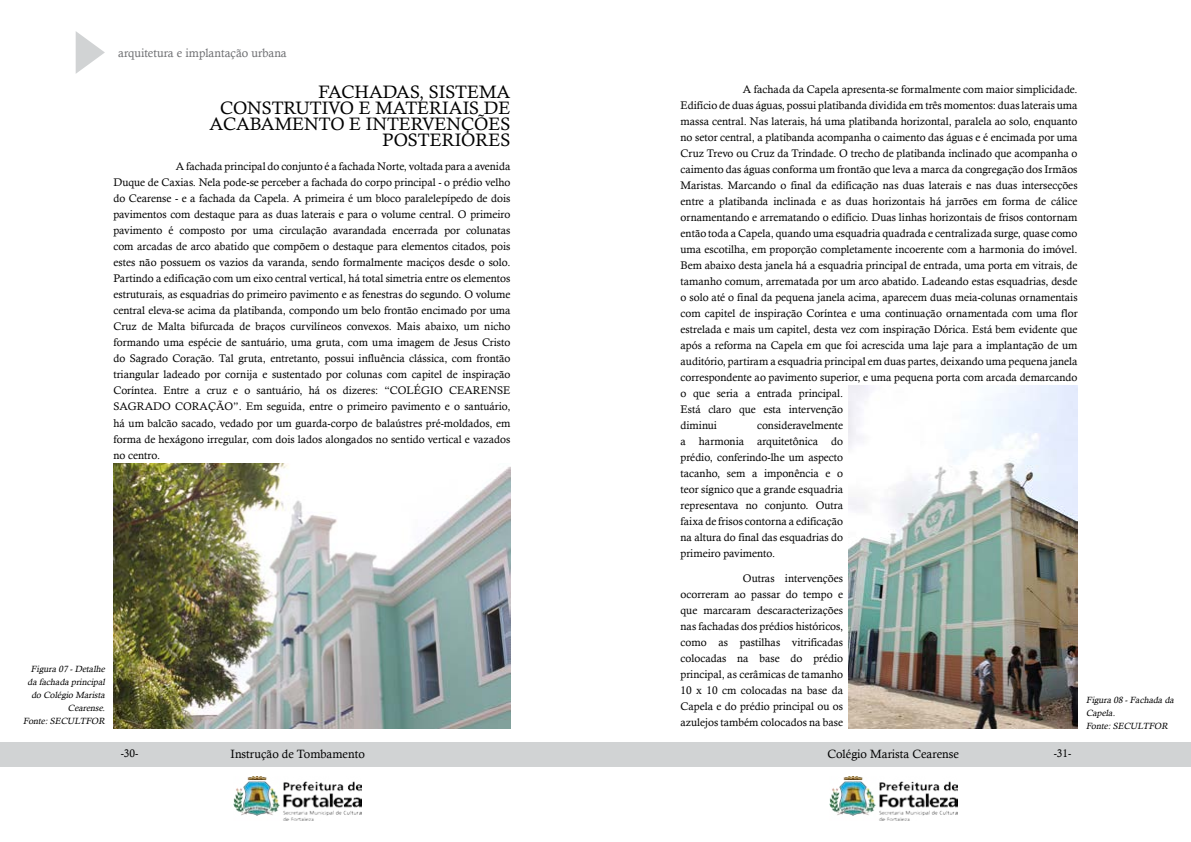
<style>
.page{position:relative;width:1191px;height:842px;background:#fff}
.page>*{position:absolute;margin:0;border:0;box-sizing:border-box;transform-origin:0 0}
.t1{font:18px/16px "Calisto";color:#000}
.t2{font:12px "Calisto";color:#000}
.t3{font:12px "Calisto";color:#6d6e71}
.t4{font:11px/16px "Calisto";color:#000;text-align:justify}
.t5{font:italic 9px/13px "Calisto";letter-spacing:-.075em;color:#000}
</style>
<div class="page">
<div style="left:0;top:742px;width:1190px;height:25px;background:#d1d3d4"></div>
<img style="left:234px;top:777px;width:127px;height:43px">
<img style="left:829px;top:777px;width:128px;height:43px">
<svg style="left:76px;top:31px;width:29px;height:43px"></svg>
<img style="left:113px;top:464px;width:397px;height:265px">
<img style="left:848px;top:385px;width:229px;height:344px">
<p class="t3" style="left:118px;top:46px;width:170px">arquitetura e implantação urbana</p>
<h1 class="t1" style="left:318px;top:84px;width:24px">Fachadas</h1>
<h1 class="t1" style="left:419px;top:84px;width:33px">, Sistema</h1>
<h1 class="t1" style="left:220px;top:100px;width:26px">Construtivo</h1>
<h1 class="t1" style="left:359px;top:100px;width:46px">e Materiais</h1>
<h1 class="t1" style="left:484px;top:100px;width:14px">de</h1>
<h1 class="t1" style="left:209px;top:116px;width:28px">Acabamento</h1>
<h1 class="t1" style="left:383px;top:116px;width:13px;text-indent:-33px">e Intervenções posteriores</h1>
<p class="t4" style="left:113px;top:158px;width:398px;text-indent:62px">A fachada principal do conjunto é a fachada Norte, voltada para a avenida Duque de Caxias. Nela pode-se perceber a fachada do corpo principal - o prédio velho do Cearense - e a fachada da Capela. A primeira é um bloco paralelepípedo de dois pavimentos com destaque para as duas laterais e para o volume central. O primeiro pavimento é composto por uma circulação avarandada encerrada por colunatas com arcadas de arco abatido que compõem o destaque para elementos citados, pois estes não possuem os vazios da varanda, sendo formalmente maciços desde o solo.<br>Partindo a edificação com um eixo central vertical, há total simetria entre os elementos estruturais, as esquadrias do primeiro pavimento e as fenestras do segundo. O volume central eleva-se acima da platibanda, compondo um belo frontão encimado por uma Cruz de Malta bifurcada de braços curvilíneos convexos. Mais abaixo, um nicho formando uma espécie de santuário, uma gruta, com uma imagem de Jesus Cristo do Sagrado Coração. Tal gruta, entretanto, possui influência clássica, com frontão triangular ladeado por cornija e sustentado por colunas com capitel de inspiração Coríntea. Entre a cruz e o santuário, há os dizeres: “COLÉG</p>
<p class="t4" style="left:113px;top:383px;width:398px;text-indent:317px">IO CEARENSE SAGRADO CORAÇÃO”. Em seguida, entre o primeiro pavimento e o santuário, há um balcão sacado, vedado por um guarda-corpo de balaústres pré-moldados, em forma de hexágono irregular, com dois lados alongados no sentido vertical e vazados no centro.</p>
<p class="t5" style="left:23px;top:663px;width:85px;text-align:right">Figura 07 -Detalhe da fachada princip al do Colégio Marista<br>Cearense.<br>Fonte:SECULTFOR</p>
<p class="t4" style="left:680px;top:81px;width:398px;text-indent:62px">A fachada da Capela apresenta-se formalmente com maior simplicidade.<br>Edifício de duas águas, possui platibanda dividida em três momentos: duas laterais uma massa central. Nas laterais, há uma platibanda horizontal, paralela ao solo, enquanto no setor central, a platibanda acompanha o caimento das águas e é encimada por uma Cruz Trevo ou Cruz da Trindade. O trecho de platibanda inclinado que acompanha o caimento das águas conforma um frontão que leva a marca da congregação dos Irmãos Maristas. Marcando o final da edificação nas duas laterais e nas duas intersecções entre a platibanda inclinada e as duas horizontais há jarrões em forma de cálice ornamentando e arrematando o edifício. Duas linhas horizontais de frisos contornam então toda a Capela, quando uma esquadria quadrada e centralizada surge, quase como uma escotilha, em proporção completamente incoerente com a harmonia do imóvel.<br>Bem abaixo desta janela há a esquadria principal de entrada, uma porta em vitrais, de tamanho comum, arrematada por um arco abatido. Ladeando estas esquadrias, desde o solo até o final da pequena janela acima, aparecem duas meia-colunas ornamentais com capitel de inspiração Coríntea e uma continuação ornamentada com uma flor estrelada e mais um capitel, desta vez com inspiração Dórica. Está bem evidente que após a reforma na Capela em que foi acrescida uma laje para a implantação de um auditório, partiram a esquadria principal em duas partes, deixando uma pequena janela correspondente ao pavimento superior, e uma pequena porta com arcada demarcando</p>
<p class="t4" style="left:680px;top:385px;width:164px">o que seria a entrada principal.<br>Está claro que esta intervenção diminui</p>
<p class="t4" style="left:680px;top:417px;width:164px;text-indent:76px">consideravelmente a harmonia arquitetônica do prédio, conferindo-lhe um aspecto tacanho, sem a imponência e o teor sígnico que a grande esquadria representava no conjunto. Outra faixa de frisos contorna a edificação na altura do final das esquadrias do primeiro pavimento.</p>
<p class="t4" style="left:680px;top:570px;width:164px;text-indent:62px">Outras intervenções ocorreram ao passar do tempo e que marcaram descaracterizações nas fachadas dos prédios históricos, como as pastilhas vitrificadas colocadas na base do prédio principal, as cerâmicas de tamanho 10 x 10 cm colocadas na base da Capela e do prédio principal ou os azulejos também colocados na base</p>
<p class="t4" style="left:121px;top:745px;width:19px">-30-</p>
<p class="t2" style="left:231px;top:747px;width:136px">Instrução de Tombamento</p>
<p class="t2" style="left:827px;top:747px;width:133px">Colégio Marista Cearense</p>
<p class="t4" style="left:1053px;top:745px;width:19px">-31-</p>
<p class="t5" style="left:1086px;top:693px;width:91px">Figura 08 -Fachada da<br>Cap ela.<br>Fonte:SECULTFOR</p>
</div>
